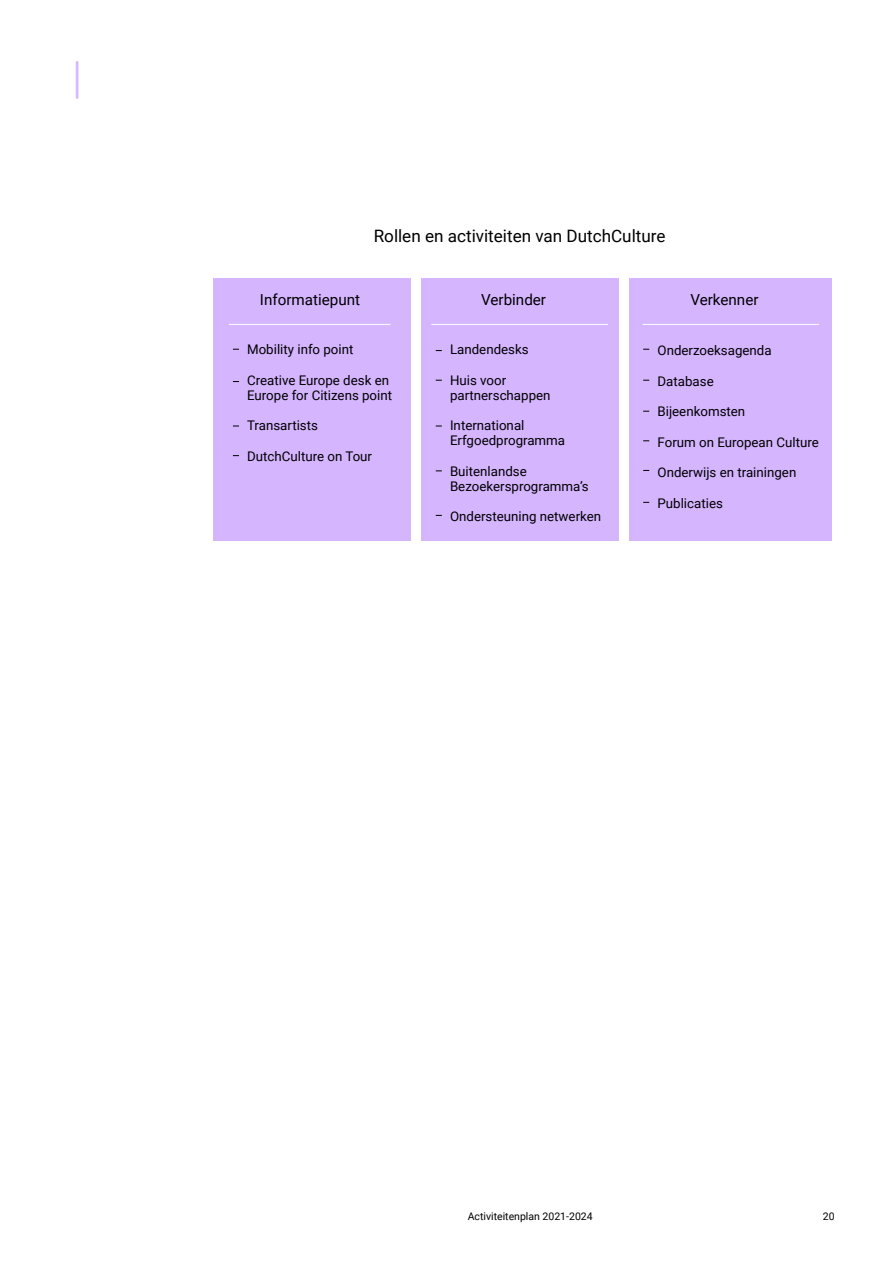
<style>
.page{position:relative;width:893px;height:1263px;background:#fff}
.page>*{position:absolute;margin:0;border:0;box-sizing:border-box;transform-origin:0 0}
.t1{font:42px "Lettera Pro TT";color:#d6b5ff}
.t2{font:17.1px "Roboto";color:#000}
.t3{font:15.15px "Roboto";color:#000}
.t4{font:13.35px/15.1px "Roboto";color:#000}
.t5{font:10.5px "Roboto";color:#000}
</style>
<div class="page">
<div style="left:213px;top:278px;width:198px;height:262px;background:#d6b5ff"></div>
<div style="left:421px;top:278px;width:197px;height:262px;background:#d6b5ff"></div>
<div style="left:630px;top:278px;width:202px;height:262px;background:#d6b5ff"></div>
<hr style="left:229px;top:324px;width:162px;height:1px;background:#fff">
<hr style="left:431px;top:324px;width:177px;height:1px;background:#fff">
<hr style="left:642px;top:324px;width:177px;height:1px;background:#fff">
<h1 class="t1" style="left:64px;top:57px;width:28px">|</h1>
<p class="t2" style="left:374px;top:224px;width:293px">Rollen en activiteiten van DutchCulture</p>
<p class="t3" style="left:260px;top:289px;width:102px">Informatiepunt</p>
<p class="t3" style="left:481px;top:289px;width:66px">Verbinder</p>
<p class="t3" style="left:690px;top:289px;width:70px">Verkenner</p>
<p class="t4" style="left:450px;top:341px;width:80px">Landendesks</p>
<p class="t4" style="left:450px;top:372px;width:102px">Huis voor partnerschappen</p>
<p class="t4" style="left:450px;top:417px;width:117px">International<br>Erfgoedprogramma</p>
<p class="t4" style="left:450px;top:463px;width:140px">Buitenlandse<br>Bezoekersprogramma’s</p>
<p class="t4" style="left:450px;top:509px;width:153px">Ondersteuning netwerken</p>
<p class="t4" style="left:247px;top:341px;width:108px">Mobility info point</p>
<p class="t4" style="left:247px;top:372px;width:147px">Creative Europe desk en<br>Europe for Citizens point</p>
<p class="t4" style="left:247px;top:417px;width:72px">Transartists</p>
<p class="t4" style="left:247px;top:448px;width:126px">DutchCulture on Tour</p>
<p class="t4" style="left:658px;top:343px;width:116px">Onderzoeksagenda</p>
<p class="t4" style="left:658px;top:373px;width:58px">Database</p>
<p class="t4" style="left:658px;top:403px;width:89px">Bijeenkomsten</p>
<p class="t4" style="left:658px;top:434px;width:163px">Forum on European Culture</p>
<p class="t4" style="left:658px;top:464px;width:140px">Onderwijs en trainingen</p>
<p class="t4" style="left:658px;top:495px;width:67px">Publicaties</p>
<p class="t5" style="left:468px;top:1209px;width:126px">Activiteitenplan 2021-2024</p>
<p class="t5" style="left:823px;top:1209px;width:13px">20</p>
</div>
